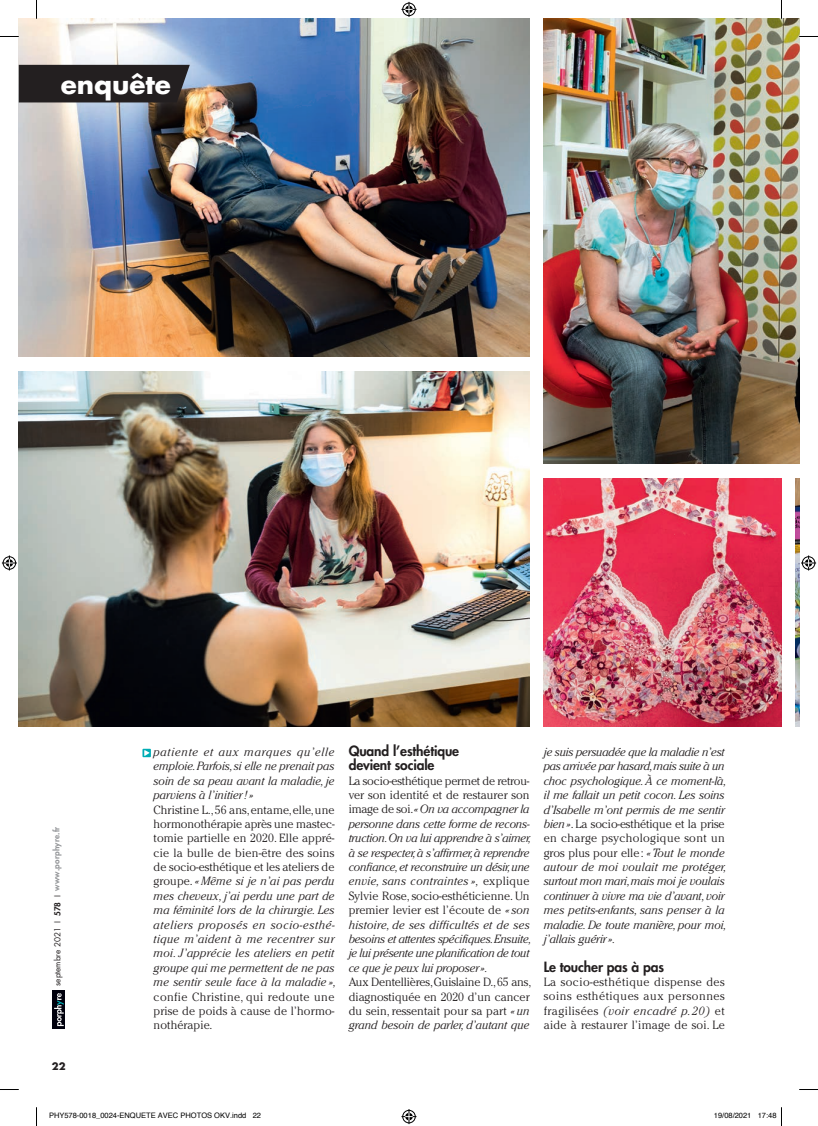
<style>
.page{position:relative;width:818px;height:1126px;background:#fff}
.page>*{position:absolute;margin:0;border:0;box-sizing:border-box;transform-origin:0 0}
.t1{font:700 25.5px "Futura Std";color:#fff}
.t2{font:800 13.75px/14.4px "Futura Std";letter-spacing:-.01em;color:#231f20}
.t3{font:italic 300 11.88px/14.4px "Cheltenham Std";letter-spacing:-.005em;color:#231f20}
.t4{font:italic 300 11.88px/14.4px "Cheltenham Std";letter-spacing:.015em;color:#231f20}
.t5{font:300 11.88px/14.4px "Cheltenham Std";letter-spacing:.01em;color:#231f20;text-align:justify}
.t6{font:700 10px "Futura Std";color:#231f20}
.t7{font:8.12px "Futura Std";color:#231f20}
.t8{font:7.5px "Helvetica";color:#000}
.s1{font-weight:800}
.s2{font-style:normal}
.s3{font-style:italic}
</style>
<div class="page">
<img style="left:543px;top:19px;width:255px;height:444px">
<img style="left:19px;top:372px;width:510px;height:354px">
<img style="left:19px;top:19px;width:510px;height:337px">
<div style="left:19px;top:65px;width:171px;height:37px;background:#231f20"></div>
<svg style="left:53px;top:990px;width:12px;height:39px"></svg>
<svg style="left:54px;top:992px;width:10px;height:33px"></svg>
<div style="left:142px;top:748px;width:9px;height:9px;background:#00adb5"></div>
<svg style="left:144px;top:750px;width:5px;height:6px"></svg>
<img style="left:543px;top:478px;width:238px;height:248px">
<img style="left:795px;top:478px;width:3px;height:248px">
<svg style="left:0;top:36px;width:19px;height:1px"></svg>
<svg style="left:798px;top:36px;width:19px;height:1px"></svg>
<svg style="left:0;top:1089px;width:19px;height:1px"></svg>
<svg style="left:799px;top:1089px;width:18px;height:1px"></svg>
<svg style="left:36px;top:0;width:1px;height:19px"></svg>
<svg style="left:36px;top:1107px;width:1px;height:18px"></svg>
<svg style="left:401px;top:2px;width:15px;height:15px"></svg>
<svg style="left:401px;top:1109px;width:15px;height:14px"></svg>
<svg style="left:2px;top:555px;width:15px;height:15px"></svg>
<svg style="left:801px;top:555px;width:14px;height:15px"></svg>
<h1 class="t1" style="left:61px;top:67px;width:112px">enquête</h1>
<p class="t7" style="left:52px;top:985px;width:161px;rotate:-90deg">septembre 2021 I <span class="s1">578</span> I <sup>www.porphyre.fr</sup></p>
<p class="t6" style="left:52px;top:1059px;width:15px">22</p>
<p class="t3" style="left:153px;top:744px;width:182px;text-align:justify">patiente et aux marques qu’elle emploie. Parfois, si elle ne prenait pas soin de sa peau avant la maladie, je parviens à l’initier!»</p>
<p class="t4" style="left:153px;top:802px;width:184px"><span class="s2">Christine L., 56 ans, entame, elle, une hormonothérapie après une mastec&shy;tomie partielle en 2020. Elle appré&shy;cie la bulle de bien-être des soins de socio-esthétique et les ateliers de groupe.</span> «Même si je n’ai pas perdu mes cheveux, j’ai perdu une part de ma féminité lors de la chirurgie. Les ateliers proposés en socio-esthé&shy;tique m’aident à me recentrer sur moi. J’apprécie les ateliers en petit groupe qui me permettent de ne pas me sentir seule face à la maladie »,</p>
<p class="t5" style="left:153px;top:989px;width:182px">confie Christine, qui redoute une prise de poids à cause de l’hormo&shy;nothérapie.</p>
<p class="t2" style="left:348px;top:743px;width:112px">Quand l’esthétique devient sociale</p>
<p class="t3" style="left:348px;top:773px;width:184px"><span class="s2">La socio-esthétique permet de retrou&shy;ver son identité et de restaurer son image de soi.</span>«On va accompagner la personne dans cette forme de recons&shy;truction.On va lui apprendre à s’aimer, à se respecter, à s’affirmer, à reprendre confiance, et reconstruire un désir, une envie, sans contraintes », <span class="s2">explique Sylvie Rose, socio-esthéticienne. Un premier levier est l’écoute de</span> « son histoire, de ses difficultés et de ses besoins et attentes spécifiques.Ensuite, je lui présente une planification de tout ce que je peux lui proposer».</p>
<p class="t5" style="left:348px;top:974px;width:184px;text-align:left">Aux Dentellières, Guislaine D., 65 ans, diagnostiquée en 2020 d’un cancer du sein, ressentait pour sa part <span class="s3">« un grand besoin de parler, d’autant que</span></p>
<p class="t3" style="left:543px;top:744px;width:184px">je suis persuadée que la maladie n’est pas arrivée par hasard,mais suite à un choc psychologique. À ce moment-là, il me fallait un petit cocon. Les soins d’Isabelle m’ont permis de me sentir bien»<span class="s2">. La socio-esthétique et la prise en charge psychologique sont un gros plus pour elle:</span> «Tout le monde autour de moi voulait me protéger, surtout mon mari, mais moi je voulais continuer à vivre ma vie d’avant, voir mes petits-enfants, sans penser à la maladie. De toute manière, pour moi, j’allais guérir».</p>
<p class="t2" style="left:543px;top:959px;width:122px">Le toucher pas à pas</p>
<p class="t5" style="left:543px;top:974px;width:182px">La socio-esthétique dispense des soins esthétiques aux personnes fragilisées <span class="s3">(voir encadré p.20)</span> et aide à restaurer l’image de soi. Le</p>
<p class="t8" style="left:49px;top:1109px;width:213px">PHY578-0018_0024-ENQUETE AVEC PHOTOS OKV.indd 22</p>
<p class="t8" style="left:713px;top:1109px;width:64px">19/08/2021 17:48</p>
</div>
